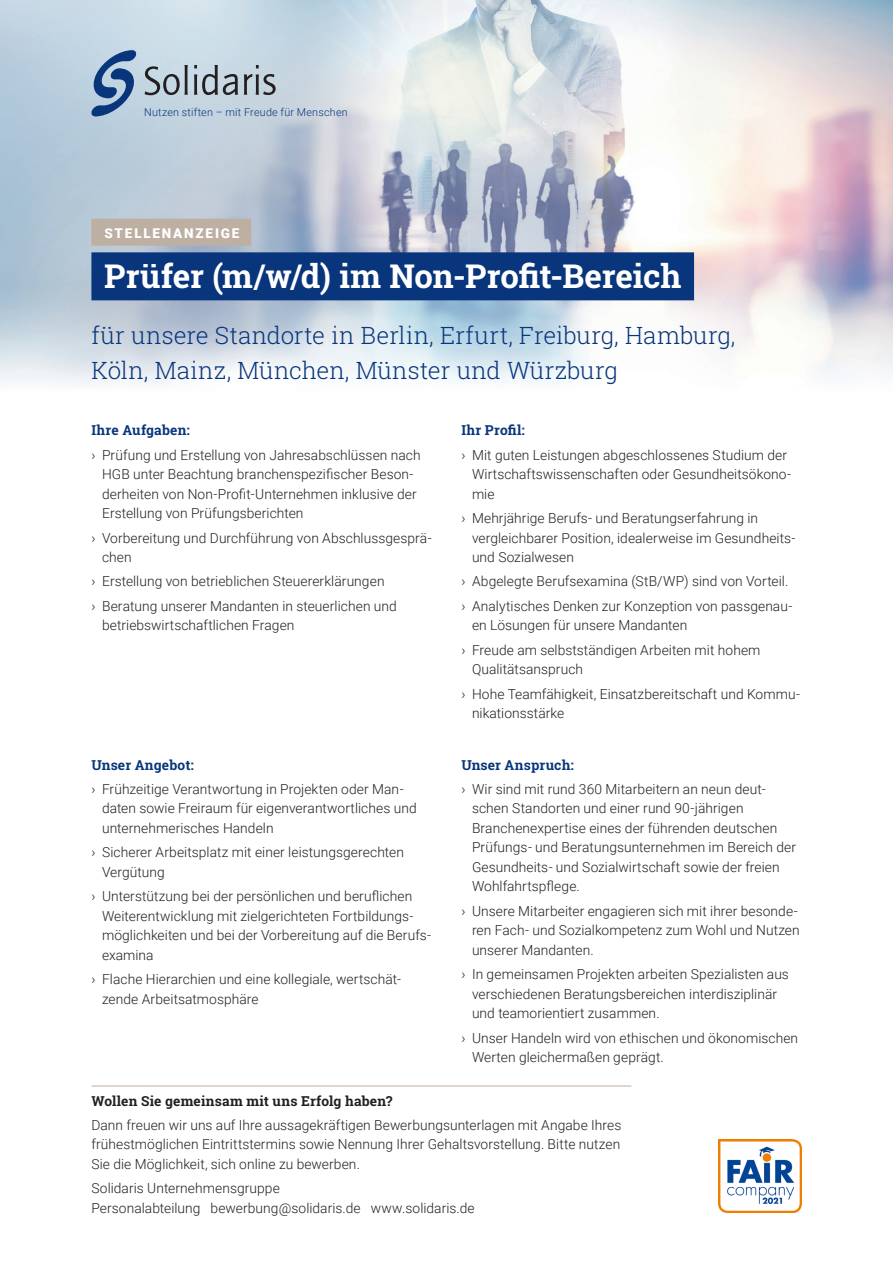
<style>
.page{position:relative;width:893px;height:1263px;background:#fff}
.page>*{position:absolute;margin:0;border:0;box-sizing:border-box;transform-origin:0 0}
._2_Job-Beschreibung{font:700 33px "Roboto Slab";letter-spacing:-.005em;color:#fff}
._3_Standorte{font:300 24px/34.5px "Roboto Slab";letter-spacing:.005em;color:#08357c}
.Fußzeile_Fließtext{font:300 13.8px/19.5px "Roboto";letter-spacing:.005em;color:#231f20}
._4_Zwischenüberschri{font:700 13.8px "Roboto Slab";letter-spacing:.01em;color:#08357c}
.Fußzeile_Zwischenübe{font:700 13.8px "Roboto Slab";letter-spacing:.01em;color:#231f20}
._1_Stellenanzeige{font:900 13.5px "Roboto";letter-spacing:.135em;color:#fff}
.t1{font:300 10.8px "Roboto";letter-spacing:.02em;color:#08357c}
</style>
<div class="page">
<img style="left:0;top:0;width:893px;height:384px">
<svg style="left:145px;top:65px;width:43px;height:30px"></svg>
<svg style="left:194px;top:65px;width:44px;height:30px"></svg>
<svg style="left:244px;top:65px;width:32px;height:30px"></svg>
<svg style="left:91px;top:50px;width:45px;height:66px;background:#708fb5"></svg>
<img style="left:718px;top:1139px;width:83px;height:74px">
<hr style="left:91px;top:1086px;width:540px;height:1px;background:#beafa3">
<div style="left:91px;top:219px;width:160px;height:27px;background:#beafa3"></div>
<div style="left:91px;top:252px;width:603px;height:48px;background:#08357c"></div>
<p class="t1" style="left:144px;top:105px;width:205px">Nutzen stiften – mit Freude für Menschen</p>
<p class="_1_Stellenanzeige" style="left:104px;top:223px;width:137px">STELLENANZEIGE</p>
<p class="_2_Job-Beschreibung" style="left:104px;top:253px;width:579px">Prüfer (m/w/d) im Non-Profit-Bereich</p>
<p class="_3_Standorte" style="left:91px;top:317px;width:646px">für unsere Standorte in Berlin, Erfurt, Freiburg, Hamburg,<br>Köln, Mainz, München, Münster und Würzburg</p>
<p class="_4_Zwischenüberschri" style="left:91px;top:421px;width:100px">Ihre Aufgaben:</p>
<p class="Fußzeile_Fließtext" style="left:102px;top:444px;width:320px;text-indent:-11px">› Prüfung und Erstellung von Jahresabschlüssen nach HGB unter Beachtung branchenspezifischer Beson&shy;derheiten von Non-Profit-Unternehmen inklusive der Erstellung von Prüfungsberichten</p>
<p class="Fußzeile_Fließtext" style="left:102px;top:527px;width:331px;text-indent:-11px">› Vorbereitung und Durchführung von Abschlussgesprä&shy;chen</p>
<p class="Fußzeile_Fließtext" style="left:91px;top:571px;width:295px">› Erstellung von betrieblichen Steuererklärungen</p>
<p class="Fußzeile_Fließtext" style="left:102px;top:596px;width:296px;text-indent:-11px">› Beratung unserer Mandanten in steuerlichen und betriebswirtschaftlichen Fragen</p>
<p class="_4_Zwischenüberschri" style="left:91px;top:755px;width:104px">Unser Angebot:</p>
<p class="Fußzeile_Fließtext" style="left:102px;top:779px;width:316px;text-indent:-11px">› Frühzeitige Verantwortung in Projekten oder Man&shy;daten sowie Freiraum für eigenverantwortliches und unternehmerisches Handeln</p>
<p class="Fußzeile_Fließtext" style="left:102px;top:842px;width:303px;text-indent:-11px">› Sicherer Arbeitsplatz mit einer leistungsgerechten<br>Vergütung</p>
<p class="Fußzeile_Fließtext" style="left:102px;top:886px;width:331px;text-indent:-11px">› Unterstützung bei der persönlichen und beruflichen Weiterentwicklung mit zielgerichteten Fortbildungs&shy;möglichkeiten und bei der Vorbereitung auf die Berufs&shy;examina</p>
<p class="Fußzeile_Fließtext" style="left:102px;top:969px;width:300px;text-indent:-11px">› Flache Hierarchien und eine kollegiale, wertschät&shy;zende Arbeitsatmosphäre</p>
<p class="_4_Zwischenüberschri" style="left:461px;top:421px;width:65px">Ihr Profil:</p>
<p class="Fußzeile_Fließtext" style="left:472px;top:444px;width:321px;text-indent:-11px">› Mit guten Leistungen abgeschlossenes Studium der<br>Wirtschaftswissenschaften oder Gesundheitsökono&shy;mie</p>
<p class="Fußzeile_Fließtext" style="left:472px;top:508px;width:325px;text-indent:-11px">› Mehrjährige Berufs- und Beratungserfahrung in vergleichbarer Position, idealerweise im Gesundheits&shy;und Sozialwesen</p>
<p class="Fußzeile_Fließtext" style="left:461px;top:571px;width:328px">› Abgelegte Berufsexamina (StB/WP) sind von Vorteil.</p>
<p class="Fußzeile_Fließtext" style="left:472px;top:596px;width:322px;text-indent:-11px">› Analytisches Denken zur Konzeption von passgenau&shy;en Lösungen für unsere Mandanten</p>
<p class="Fußzeile_Fließtext" style="left:472px;top:639px;width:290px;text-indent:-11px">› Freude am selbstständigen Arbeiten mit hohem<br>Qualitätsanspruch</p>
<p class="Fußzeile_Fließtext" style="left:472px;top:683px;width:330px;text-indent:-11px">› Hohe Teamfähigkeit, Einsatzbereitschaft und Kommu&shy;nikationsstärke</p>
<p class="_4_Zwischenüberschri" style="left:461px;top:755px;width:114px">Unser Anspruch:</p>
<p class="Fußzeile_Fließtext" style="left:472px;top:779px;width:326px;text-indent:-11px">› Wir sind mit rund 360 Mitarbeitern an neun deut&shy;schen Standorten und einer rund 90-jährigen Branchenexpertise eines der führenden deutschen Prüfungs- und Beratungsunternehmen im Bereich der Gesundheits- und Sozialwirtschaft sowie der freien Wohlfahrtspflege.</p>
<p class="Fußzeile_Fließtext" style="left:472px;top:901px;width:329px;text-indent:-11px">› Unsere Mitarbeiter engagieren sich mit ihrer besonde&shy;ren Fach- und Sozialkompetenz zum Wohl und Nutzen unserer Mandanten.</p>
<p class="Fußzeile_Fließtext" style="left:472px;top:964px;width:318px;text-indent:-11px">› In gemeinsamen Projekten arbeiten Spezialisten aus verschiedenen Beratungsbereichen interdisziplinär und teamorientiert zusammen.</p>
<p class="Fußzeile_Fließtext" style="left:472px;top:1027px;width:328px;text-indent:-11px">› Unser Handeln wird von ethischen und ökonomischen<br>Werten gleichermaßen geprägt.</p>
<p class="Fußzeile_Zwischenübe" style="left:91px;top:1091px;width:303px">Wollen Sie gemeinsam mit uns Erfolg haben?</p>
<p class="Fußzeile_Fließtext" style="left:91px;top:1115px;width:531px;text-align:justify">Dann freuen wir uns auf Ihre aussagekräftigen Bewerbungsunterlagen mit Angabe Ihres frühestmöglichen Eintrittstermins sowie Nennung Ihrer Gehaltsvorstellung. Bitte nutzen Sie die Möglichkeit, sich online zu bewerben.</p>
<p class="Fußzeile_Fließtext" style="left:91px;top:1178px;width:385px">Solidaris Unternehmensgruppe<br>Personalabteilung bewerbung@solidaris.de www.solidaris.de</p>
</div>
